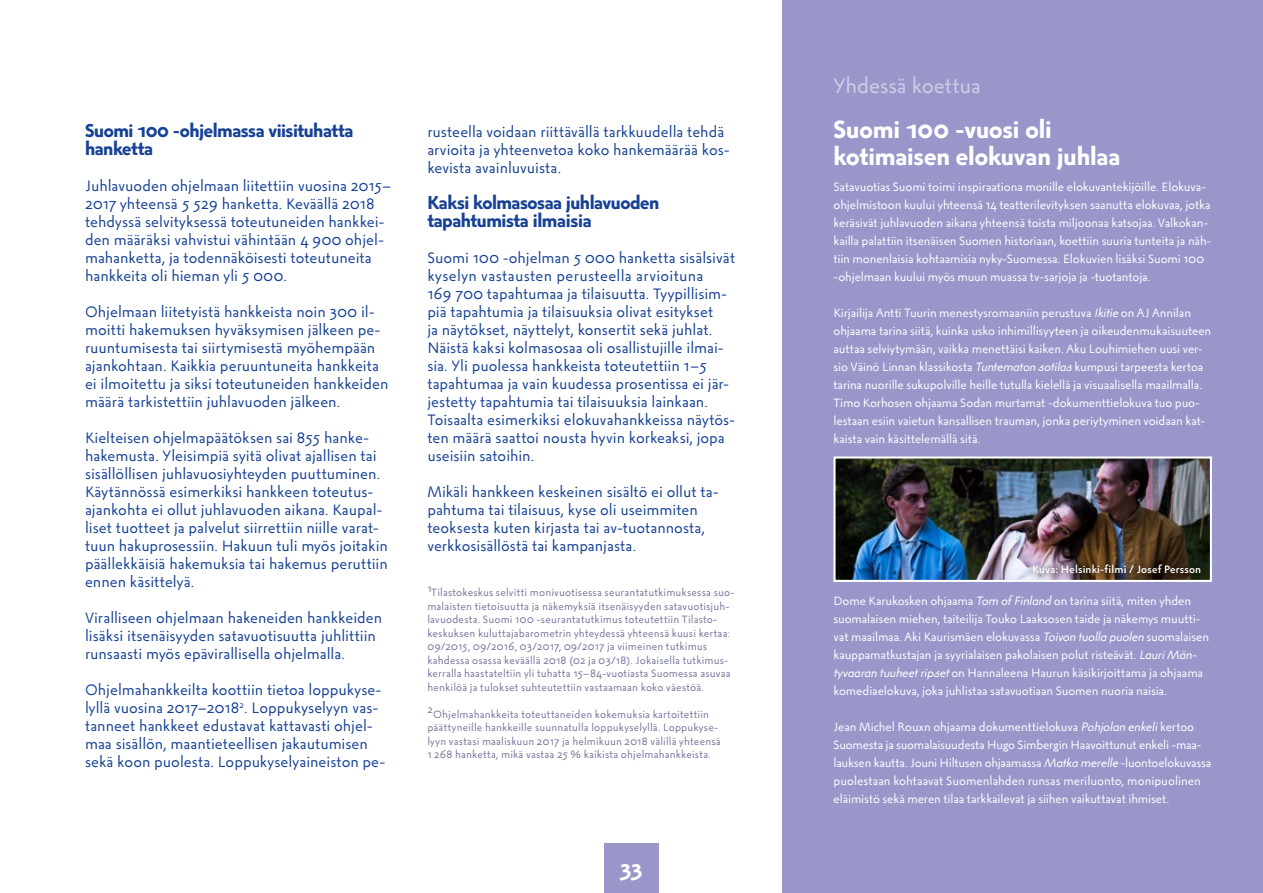
<style>
.page{position:relative;width:1263px;height:893px;background:#fff}
.page>*{position:absolute;margin:0;border:0;box-sizing:border-box;transform-origin:0 0}
.t1{font:24px/27px "Suomi 100 Groteski Bold";letter-spacing:-.005em;color:#fff}
.t2{font:21px "Suomi 100 Groteski Regular";letter-spacing:-.005em;color:#d0cee9}
.t3{font:21px "Suomi 100 Groteski Bold";color:#fff}
.t4{font:18px/18px "Suomi 100 Groteski Bold";letter-spacing:-.025em;color:#164194}
.t5{font:15px/18px "Suomi 100 Groteski Regular";color:#164194}
.t6{font:12px/18px "Suomi 100 Groteski Regular";letter-spacing:-.01em;color:#fff}
.t7{font:10.5px/13.5px "Suomi 100 Groteski Regular";letter-spacing:.015em;color:#73759c}
.t8{font:10.5px "Suomi 100 Groteski Medium";letter-spacing:.015em;color:#fff}
.s1{font-family:"Suomi 100 Groteski Italic"}
</style>
<div class="page">
<div style="left:604px;top:843px;width:55px;height:50px;background:#9997ca"></div>
<div style="left:782px;top:0;width:481px;height:893px;background:#9997ca"></div>
<img style="left:836px;top:459px;width:373px;height:120px">
<div style="left:833px;top:456px;width:379px;height:126px;border:2px solid #fff"></div>
<div style="left:1027px;top:558px;width:182px;height:23px;background:#000;opacity:.75"></div>
<p class="t4" style="left:85px;top:121px;width:270px">Suomi 100 -ohjelmassa viisituhatta hanketta</p>
<p class="t5" style="left:85px;top:176px;width:308px">Juhlavuoden ohjelmaan liitettiin vuosina 2015– 2017 yhteensä 5 529 hanketta. Keväällä 2018 tehdyssä selvityksessä toteutuneiden hankkei&shy;den määräksi vahvistui vähintään 4 900 ohjel&shy;mahanketta, ja todennäköisesti toteutuneita hankkeita oli hieman yli 5 000.</p>
<p class="t5" style="left:85px;top:302px;width:305px">Ohjelmaan liitetyistä hankkeista noin 300 il&shy;moitti hakemuksen hyväksymisen jälkeen pe&shy;ruuntumisesta tai siirtymisestä myöhempään ajankohtaan. Kaikkia peruuntuneita hankkeita ei ilmoitettu ja siksi toteutuneiden hankkeiden määrä tarkistettiin juhlavuoden jälkeen.</p>
<p class="t5" style="left:85px;top:428px;width:304px">Kielteisen ohjelmapäätöksen sai 855 hanke&shy;hakemusta. Yleisimpiä syitä olivat ajallisen tai sisällöllisen juhlavuosiyhteyden puuttuminen.<br>Käytännössä esimerkiksi hankkeen toteutus&shy;ajankohta ei ollut juhlavuoden aikana. Kaupal&shy;liset tuotteet ja palvelut siirrettiin niille varat&shy;tuun hakuprosessiin. Hakuun tuli myös joitakin päällekkäisiä hakemuksia tai hakemus peruttiin ennen käsittelyä.</p>
<p class="t5" style="left:85px;top:608px;width:299px">Viralliseen ohjelmaan hakeneiden hankkeiden lisäksi itsenäisyyden satavuotisuutta juhlittiin runsaasti myös epävirallisella ohjelmalla.</p>
<p class="t5" style="left:85px;top:680px;width:302px">Ohjelmahankkeilta koottiin tietoa loppukyse&shy;lyllä vuosina 2017–2018<sup>2</sup>. Loppukyselyyn vas&shy;tanneet hankkeet edustavat kattavasti ohjel&shy;maa sisällön, maantieteellisen jakautumisen sekä koon puolesta. Loppukyselyaineiston pe-</p>
<p class="t5" style="left:427px;top:122px;width:304px">rusteella voidaan riittävällä tarkkuudella tehdä arvioita ja yhteenvetoa koko hankemäärää kos&shy;kevista avainluvuista.</p>
<p class="t4" style="left:427px;top:193px;width:233px">Kaksi kolmasosaa juhlavuoden tapahtumista ilmaisia</p>
<p class="t5" style="left:427px;top:248px;width:309px">Suomi 100 -ohjelman 5 000 hanketta sisälsivät kyselyn vastausten perusteella arvioituna<br>169 700 tapahtumaa ja tilaisuutta. Tyypillisim&shy;piä tapahtumia ja tilaisuuksia olivat esitykset<br>ja näytökset, näyttelyt, konsertit sekä juhlat.<br>Näistä kaksi kolmasosaa oli osallistujille ilmai&shy;sia. Yli puolessa hankkeista toteutettiin 1–5 tapahtumaa ja vain kuudessa prosentissa ei jär&shy;jestetty tapahtumia tai tilaisuuksia lainkaan.<br>Toisaalta esimerkiksi elokuvahankkeissa näytös&shy;ten määrä saattoi nousta hyvin korkeaksi, jopa useisiin satoihin.</p>
<p class="t5" style="left:427px;top:482px;width:293px">Mikäli hankkeen keskeinen sisältö ei ollut ta&shy;pahtuma tai tilaisuus, kyse oli useimmiten teoksesta kuten kirjasta tai av-tuotannosta, verkkosisällöstä tai kampanjasta.</p>
<p class="t7" style="left:427px;top:585px;width:309px">1Tilastokeskus selvitti monivuotisessa seurantatutkimuksessa suo&shy;malaisten tietoisuutta ja näkemyksiä itsenäisyyden satavuotisjuh&shy;lavuodesta. Suomi 100 -seurantatutkimus toteutettiin Tilasto&shy;keskuksen kuluttajabarometrin yhteydessä yhteensä kuusi kertaa:<br>09/2015, 09/2016, 03/2017, 09/2017 ja viimeinen tutkimus kahdessa osassa keväällä 2018 (02 ja 03/18). Jokaisella tutkimus&shy;kerralla haastateltiin yli tuhatta 15–84-vuotiasta Suomessa asuvaa henkilöä ja tulokset suhteutettiin vastaamaan koko väestöä.</p>
<p class="t7" style="left:427px;top:707px;width:295px">2Ohjelmahankkeita toteuttaneiden kokemuksia kartoitettiin päättyneille hankkeille suunnatulla loppukyselyllä. Loppukyse&shy;lyyn vastasi maaliskuun 2017 ja helmikuun 2018 välillä yhteensä 1 268 hanketta, mikä vastaa 25 % kaikista ohjelmahankkeista.</p>
<h2 class="t3" style="left:620px;top:851px;width:24px">33</h2>
<h2 class="t2" style="left:833px;top:69px;width:149px">Yhdessä koettua</h2>
<h1 class="t1" style="left:833px;top:115px;width:288px">Suomi 100 -vuosi oli kotimaisen elokuvan juhlaa</h1>
<p class="t6" style="left:833px;top:177px;width:379px">Satavuotias Suomi toimi inspiraationa monille elokuvantekijöille. Elokuva&shy;ohjelmistoon kuului yhteensä 14 teatterilevityksen saanutta elokuvaa, jotka keräsivät juhlavuoden aikana yhteensä toista miljoonaa katsojaa. Valkokan&shy;kailla palattiin itsenäisen Suomen historiaan, koettiin suuria tunteita ja näh&shy;tiin monenlaisia kohtaamisia nyky-Suomessa. Elokuvien lisäksi Suomi 100 -ohjelmaan kuului myös muun muassa tv-sarjoja ja -tuotantoja.</p>
<p class="t6" style="left:833px;top:303px;width:379px">Kirjailija Antti Tuurin menestysromaaniin perustuva <span class="s1">Ikitie</span> on AJ Annilan ohjaama tarina siitä, kuinka usko inhimillisyyteen ja oikeudenmukaisuuteen auttaa selviytymään, vaikka menettäisi kaiken. Aku Louhimiehen uusi ver&shy;sio Väinö Linnan klassikosta <span class="s1">Tuntematon sotilas</span> kumpusi tarpeesta kertoa tarina nuorille sukupolville heille tutulla kielellä ja visuaalisella maailmalla.<br>Timo Korhosen ohjaama Sodan murtamat -dokumenttielokuva tuo puo&shy;lestaan esiin vaietun kansallisen trauman, jonka periytyminen voidaan kat&shy;kaista vain käsittelemällä sitä.</p>
<p class="t8" style="left:1032px;top:560px;width:170px">Kuva: Helsinki-filmi / Josef Persson</p>
<p class="t6" style="left:833px;top:591px;width:377px">Dome Karukosken ohjaama <span class="s1">Tom of Finland</span> on tarina siitä, miten yhden suomalaisen miehen, taiteilija Touko Laaksosen taide ja näkemys muutti&shy;vat maailmaa. Aki Kaurismäen elokuvassa <span class="s1">Toivon tuolla puolen</span> suomalaisen kauppamatkustajan ja syyrialaisen pakolaisen polut risteävät. <span class="s1">Lauri Män&shy;tyvaaran tuuheet ripset</span> on Hannaleena Haurun käsikirjoittama ja ohjaama komediaelokuva, joka juhlistaa satavuotiaan Suomen nuoria naisia.</p>
<p class="t6" style="left:833px;top:717px;width:379px">Jean Michel Rouxn ohjaama dokumenttielokuva <span class="s1">Pohjolan enkeli</span> kertoo Suomesta ja suomalaisuudesta Hugo Simbergin Haavoittunut enkeli -maa&shy;lauksen kautta. Jouni Hiltusen ohjaamassa <span class="s1">Matka merelle</span> -luontoelokuvassa puolestaan kohtaavat Suomenlahden runsas meriluonto, monipuolinen eläimistö sekä meren tilaa tarkkailevat ja siihen vaikuttavat ihmiset.</p>
</div>
